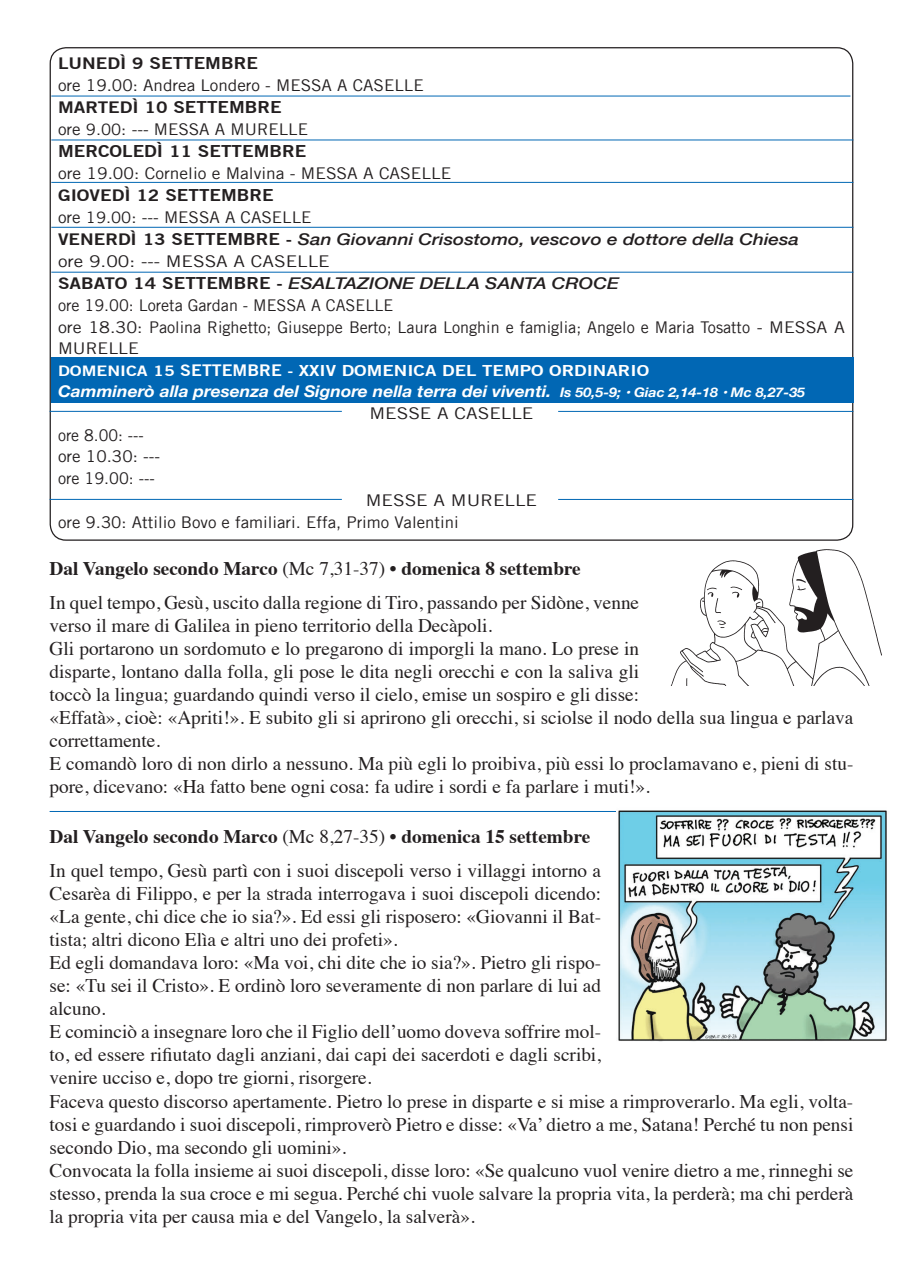
<style>
.page{position:relative;width:903px;height:1275px;background:#fff}
.page>*{position:absolute;margin:0;border:0;box-sizing:border-box;transform-origin:0 0}
.t1{font:19.25px/23.1px "Times";color:#231f20}
.t2{font:700 16.62px "Trade Gothic No.2";color:#231f20;scale:1.13 1}
.t3{font:700 16.62px "Trade Gothic No.2";color:#231f20;scale:1.14 1}
.t4{font:16.1px/21.3px "Trade Gothic LT";color:#231f20}
.t5{font:italic 500 16.1px "Helvetica Neue";color:#231f20;scale:1.17 1}
.t6{font:16.1px/21.7px "Trade Gothic LT";color:#231f20;scale:1.17 1}
.t7{font:16.1px "Trade Gothic LT";color:#231f20;scale:1.05 1}
.t8{font:italic 700 16.1px "Helvetica Neue";color:#fff;scale:1.08 1}
.t9{font:16.1px "Trade Gothic LT";color:#231f20;scale:1.07 1}
.t10{font:700 16.1px "Trade Gothic No.2";color:#231f20;scale:1.17 1}
.t11{font:700 15.4px "Trade Gothic No.2";color:#fff;scale:1.22 1}
.s1{font-size:16.1px}
.s2{font-size:16.62px}
.s3{font-size:15.75px}
.s4{font-family:"Trade Gothic No.2";font-weight:700;font-style:normal}
.s5{font-family:"Trade Gothic No.2";font-weight:700;font-style:normal;font-size:16.62px}
.s6{font-size:14.53px}
.s7{font-size:13.3px}
.s8{font-weight:700}
</style>
<div class="page">
<hr style="left:50px;top:811px;width:802px;height:1px;background:#0167b4">
<img style="left:670px;top:530px;width:212px;height:156px">
<img style="left:616px;top:810px;width:271px;height:231px">
<div style="left:51px;top:357px;width:802px;height:46px;background:#0167b4"></div>
<hr style="left:51px;top:96px;width:799px;height:1px;background:#0167b4">
<hr style="left:51px;top:182px;width:802px;height:1px;background:#0167b4">
<hr style="left:51px;top:140px;width:802px;height:1px;background:#0167b4">
<hr style="left:51px;top:227px;width:802px;height:1px;background:#0167b4">
<hr style="left:51px;top:272px;width:802px;height:1px;background:#0167b4">
<hr style="left:558px;top:411px;width:295px;height:1px;background:#0167b4">
<hr style="left:558px;top:499px;width:295px;height:1px;background:#0167b4">
<hr style="left:50px;top:411px;width:292px;height:1px;background:#0167b4">
<hr style="left:50px;top:499px;width:292px;height:1px;background:#0167b4">
<p class="t3" style="left:58px;top:53px;width:177px"><span class="s1">LUNEDÌ 9</span> SETTEMBRE</p>
<p class="t7" style="left:58px;top:75px;width:350px">ore 19.00: Andrea Londero - MESSA A CASELLE</p>
<p class="t10" style="left:58px;top:97px;width:193px">MARTEDÌ 10 <span class="s2">SETTEMBRE</span></p>
<p class="t7" style="left:58px;top:119px;width:240px">ore <span class="s3">9.00</span>: --- MESSA A MURELLE</p>
<p class="t2" style="left:58px;top:141px;width:221px">MERCOLEDÌ <span class="s1">11</span> SETTEMBRE</p>
<p class="t9" style="left:58px;top:163px;width:369px">ore 19.00: Cornelio e Malvina - MESSA A CASELLE</p>
<p class="t10" style="left:58px;top:186px;width:186px">GIOVEDÌ 12 <span class="s2">SETTEMBRE</span></p>
<p class="t7" style="left:58px;top:208px;width:243px">ore <span class="s3">19.00</span>: --- MESSA A CASELLE</p>
<p class="t5" style="left:58px;top:226px;width:635px"><span class="s4">VENERDÌ 13</span> <span class="s5">SETTEMBRE</span> <span class="s4">-</span> San Giovanni Crisostomo, vescovo e dottore della Chiesa</p>
<p class="t6" style="left:58px;top:250px;width:234px">ore 9.00: --- MESSA A CASELLE</p>
<p class="t5" style="left:58px;top:270px;width:481px"><span class="s4">SABATO 14</span> <span class="s5">SETTEMBRE</span> <span class="s4">-</span> ESALTAZIONE DELLA SANTA CROCE</p>
<p class="t4" style="left:58px;top:295px;width:788px">ore 19.00: Loreta Gardan - MESSA A CASELLE<br>ore 18.30: Paolina Righetto; Giuseppe Berto; Laura Longhin e famiglia; Angelo e Maria Tosatto - MESSA A<br>MURELLE</p>
<p class="t11" style="left:58px;top:361px;width:486px"><span class="s6">DOMENICA 15</span> <span class="s1">SETTEMBRE</span> <span class="s6">-</span> XXIV DOMENICA DEL TEMPO ORDINARIO</p>
<p class="t8" style="left:58px;top:379px;width:693px">Camminerò alla presenza del Signore nella terra dei viventi. <span class="s7">Is 50,5-9; • Giac 2,14-18 • Mc 8,27-35</span></p>
<p class="t6" style="left:369px;top:402px;width:142px">MESSE A CASELLE</p>
<p class="t4" style="left:58px;top:424px;width:104px">ore 8.00: --- ore 10.30: --- ore 19.00: ---</p>
<p class="t6" style="left:58px;top:489px;width:411px;text-indent:308px">MESSE A MURELLE ore 9.30: Attilio Bovo e familiari. Effa, Primo Valentini</p>
<p class="t1" style="left:50px;top:550px;width:591px;line-height:33.6px"><span class="s8">Dal Vangelo secondo Marco</span> (Mc 7,31-37) • <span class="s8">domenica 8 settembre<br></span>In quel tempo, Gesù, uscito dalla regione di Tiro, passando per Sidòne, venne</p>
<p class="t1" style="left:50px;top:612px;width:805px">verso il mare di Galilea in pieno territorio della Decàpoli.<br>Gli portarono un sordomuto e lo pregarono di imporgli la mano. Lo prese in<br>disparte, lontano dalla folla, gli pose le dita negli orecchi e con la saliva gli<br>toccò la lingua; guardando quindi verso il cielo, emise un sospiro e gli disse:<br>«Effatà», cioè: «Apriti!». E subito gli si aprirono gli orecchi, si sciolse il nodo della sua lingua e parlava correttamente.<br>E comandò loro di non dirlo a nessuno. Ma più egli lo proibiva, più essi lo proclamavano e, pieni di stu&shy;pore, dicevano: «Ha fatto bene ogni cosa: fa udire i sordi e fa parlare i muti!».</p>
<p class="t1" style="left:50px;top:818px;width:553px;line-height:33.6px"><span class="s8">Dal Vangelo secondo Marco</span> (Mc 8,27-35) • <span class="s8">domenica 15 settembre<br></span>In quel tempo, Gesù partì con i suoi discepoli verso i villaggi intorno a</p>
<p class="t1" style="left:50px;top:880px;width:805px">Cesarèa di Filippo, e per la strada interrogava i suoi discepoli dicendo:<br>«La gente, chi dice che io sia?». Ed essi gli risposero: «Giovanni il Bat-<br>tista; altri dicono Elìa e altri uno dei profeti».<br>Ed egli domandava loro: «Ma voi, chi dite che io sia?». Pietro gli rispo-<br>se: «Tu sei il Cristo». E ordinò loro severamente di non parlare di lui ad<br>alcuno.<br>E cominciò a insegnare loro che il Figlio dell’uomo doveva soffrire mol-<br>to, ed essere rifiutato dagli anziani, dai capi dei sacerdoti e dagli scribi,<br>venire ucciso e, dopo tre giorni, risorgere.<br>Faceva questo discorso apertamente. Pietro lo prese in disparte e si mise a rimproverarlo. Ma egli, volta&shy;tosi e guardando i suoi discepoli, rimproverò Pietro e disse: «Va’ dietro a me, Satana! Perché tu non pensi secondo Dio, ma secondo gli uomini».<br>Convocata la folla insieme ai suoi discepoli, disse loro: «Se qualcuno vuol venire dietro a me, rinneghi se stesso, prenda la sua croce e mi segua. Perché chi vuole salvare la propria vita, la perderà; ma chi perderà la propria vita per causa mia e del Vangelo, la salverà».</p>
</div>
